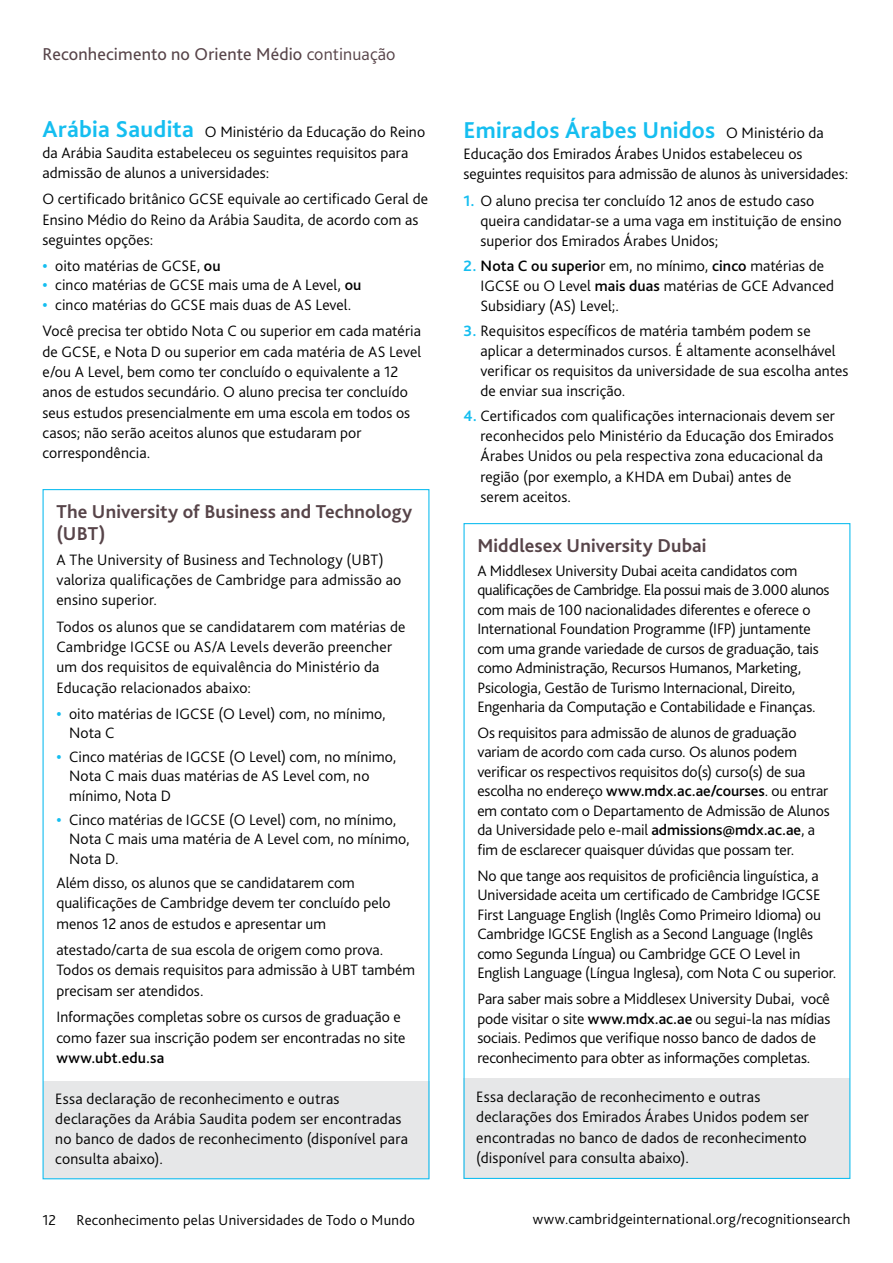
<style>
.page{position:relative;width:893px;height:1263px;background:#fff}
.page>*{position:absolute;margin:0;border:0;box-sizing:border-box;transform-origin:0 0}
.t1{font:700 24px "Bliss Pro";letter-spacing:.01em;color:#15bef0}
.t2{font:700 19.5px/22.5px "Bliss Pro";letter-spacing:.005em;color:#574449}
.t3{font:18px "Bliss Pro";letter-spacing:.01em;color:#574449}
.t4{font:300 15.75px/20.2px "Bliss Pro";color:#000}
.t5{font:500 15.75px "Bliss Pro";letter-spacing:.005em;color:#000}
.t6{font:300 15px "Bliss Pro";letter-spacing:.015em;color:#000}
.s1{font-weight:300}
.s2{font-weight:700;font-size:24px;color:#15bef0}
.s3{font-weight:700;color:#15bef0}
.s4{font-weight:500}
.s5{font-weight:300;font-size:15.75px;color:#000}
</style>
<div class="page">
<div style="left:463px;top:1078px;width:387px;height:101px;background:#e6e7e8"></div>
<div style="left:43px;top:1081px;width:386px;height:98px;background:#e6e7e8"></div>
<p class="t3" style="left:43px;top:43px;width:355px">Reconhecimento no Oriente Médio <span class="s1">continuação</span></p>
<p class="t4" style="left:43px;top:122px;width:384px"><span class="s2">Arábia Saudita</span> O Ministério da Educação do Reino da Arábia Saudita estabeleceu os seguintes requisitos para admissão de alunos a universidades:</p>
<p class="t4" style="left:43px;top:189px;width:387px">O certificado britânico GCSE equivale ao certificado Geral de<br>Ensino Médio do Reino da Arábia Saudita, de acordo com as seguintes opções:</p>
<p class="t4" style="left:43px;top:255px;width:180px"><span class="s3">•</span> oito matérias de GCSE, <span class="s4">ou</span></p>
<p class="t4" style="left:43px;top:275px;width:320px"><span class="s3">•</span> cinco matérias de GCSE mais uma de A Level, <span class="s4">ou</span></p>
<p class="t4" style="left:43px;top:291px;width:380px;line-height:26.7px"><span class="s3">•</span> cinco matérias do GCSE mais duas de AS Level.<br>Você precisa ter obtido Nota C ou superior em cada matéria</p>
<p class="t4" style="left:43px;top:341px;width:380px">de GCSE, e Nota D ou superior em cada matéria de AS Level e/ou A Level, bem como ter concluído o equivalente a 12 anos de estudos secundário. O aluno precisa ter concluído seus estudos presencialmente em uma escola em todos os casos; não serão aceitos alunos que estudaram por correspondência.</p>
<p class="t2" style="left:56px;top:500px;width:357px">The University of Business and Technology (UBT)</p>
<p class="t4" style="left:56px;top:549px;width:346px">A The University of Business and Technology (UBT) valoriza qualificações de Cambridge para admissão ao ensino superior.</p>
<p class="t4" style="left:56px;top:616px;width:351px">Todos os alunos que se candidatarem com matérias de Cambridge IGCSE ou AS/A Levels deverão preencher um dos requisitos de equivalência do Ministério da Educação relacionados abaixo:</p>
<p class="t4" style="left:69px;top:703px;width:318px;line-height:19.5px;text-indent:-13px"><span class="s3">•</span> oito matérias de IGCSE (O Level) com, no mínimo,<br>Nota C</p>
<p class="t4" style="left:69px;top:747px;width:329px;line-height:19.5px;text-indent:-13px"><span class="s3">•</span> Cinco matérias de IGCSE (O Level) com, no mínimo,<br>Nota C mais duas matérias de AS Level com, no mínimo, Nota D</p>
<p class="t4" style="left:69px;top:809px;width:342px;line-height:19.5px;text-indent:-13px"><span class="s3">•</span> Cinco matérias de IGCSE (O Level) com, no mínimo,<br>Nota C mais uma matéria de A Level com, no mínimo,<br>Nota D.</p>
<p class="t4" style="left:56px;top:873px;width:336px">Além disso, os alunos que se candidatarem com qualificações de Cambridge devem ter concluído pelo menos 12 anos de estudos e apresentar um</p>
<p class="t4" style="left:56px;top:940px;width:360px">atestado/carta de sua escola de origem como prova.<br>Todos os demais requisitos para admissão à UBT também precisam ser atendidos.</p>
<p class="t4" style="left:56px;top:1007px;width:351px">Informações completas sobre os cursos de graduação e como fazer sua inscrição podem ser encontradas no site</p>
<p class="t5" style="left:56px;top:1048px;width:109px">www.ubt.edu.sa</p>
<p class="t4" style="left:55px;top:1088px;width:354px">Essa declaração de reconhecimento e outras declarações da Arábia Saudita podem ser encontradas no banco de dados de reconhecimento (disponível para consulta abaixo).</p>
<h1 class="t1" style="left:463px;top:115px;width:362px">Emirados Árabes Unidos <span class="s5">O Ministério da</span></h1>
<p class="t4" style="left:463px;top:143px;width:386px">Educação dos Emirados Árabes Unidos estabeleceu os seguintes requisitos para admissão de alunos às universidades:</p>
<p class="t4" style="left:480px;top:190px;width:363px;text-indent:-17px"><span class="s3">1.</span> O aluno precisa ter concluído 12 anos de estudo caso queira candidatar-se a uma vaga em instituição de ensino superior dos Emirados Árabes Unidos;</p>
<p class="t4" style="left:480px;top:255px;width:355px;text-indent:-17px"><span class="s3">2.</span> <span class="s4">Nota C ou superio</span>r em, no mínimo, <span class="s4">cinco</span> matérias de<br>IGCSE ou O Level <span class="s4">mais duas</span> matérias de GCE Advanced<br>Subsidiary (AS) Level;.</p>
<p class="t4" style="left:480px;top:320px;width:369px;text-indent:-17px"><span class="s3">3.</span> Requisitos específicos de matéria também podem se aplicar a determinados cursos. É altamente aconselhável verificar os requisitos da universidade de sua escolha antes de enviar sua inscrição.</p>
<p class="t4" style="left:480px;top:405px;width:356px;text-indent:-17px"><span class="s3">4.</span> Certificados com qualificações internacionais devem ser reconhecidos pelo Ministério da Educação dos Emirados Árabes Unidos ou pela respectiva zona educacional da região (por exemplo, a KHDA em Dubai) antes de<br>serem aceitos.</p>
<p class="t2" style="left:477px;top:534px;width:231px">Middlesex University Dubai</p>
<p class="t4" style="left:477px;top:560px;width:354px;line-height:19.5px">A Middlesex University Dubai aceita candidatos com qualificações de Cambridge. Ela possui mais de 3.000 alunos com mais de 100 nacionalidades diferentes e oferece o International Foundation Programme (IFP) juntamente com uma grande variedade de cursos de graduação, tais como Administração, Recursos Humanos, Marketing, Psicologia, Gestão de Turismo Internacional, Direito, Engenharia da Computação e Contabilidade e Finanças.</p>
<p class="t4" style="left:477px;top:723px;width:354px;line-height:19.5px">Os requisitos para admissão de alunos de graduação variam de acordo com cada curso. Os alunos podem verificar os respectivos requisitos do(s) curso(s) de sua escolha no endereço <span class="s4">www.mdx.ac.ae/courses</span>. ou entrar em contato com o Departamento de Admissão de Alunos da Universidade pelo e-mail <span class="s4">admissions@mdx.ac.ae</span>, a fim de esclarecer quaisquer dúvidas que possam ter.</p>
<p class="t4" style="left:477px;top:866px;width:361px;line-height:19.5px">No que tange aos requisitos de proficiência linguística, a Universidade aceita um certificado de Cambridge IGCSE First Language English (Inglês Como Primeiro Idioma) ou Cambridge IGCSE English as a Second Language (Inglês como Segunda Língua) ou Cambridge GCE O Level in English Language (Língua Inglesa), com Nota C ou superior.</p>
<p class="t4" style="left:477px;top:989px;width:354px;line-height:19.5px">Para saber mais sobre a Middlesex University Dubai, você pode visitar o site <span class="s4">www.mdx.ac.ae</span> ou segui-la nas mídias sociais. Pedimos que verifique nosso banco de dados de reconhecimento para obter as informações completas.</p>
<p class="t4" style="left:476px;top:1086px;width:334px">Essa declaração de reconhecimento e outras declarações dos Emirados Árabes Unidos podem ser encontradas no banco de dados de reconhecimento (disponível para consulta abaixo).</p>
<p class="t6" style="left:43px;top:1210px;width:15px">12</p>
<p class="t6" style="left:77px;top:1210px;width:340px">Reconhecimento pelas Universidades de Todo o Mundo</p>
<p class="t6" style="left:533px;top:1210px;width:319px">www.cambridgeinternational.org/recognitionsearch</p>
</div>
